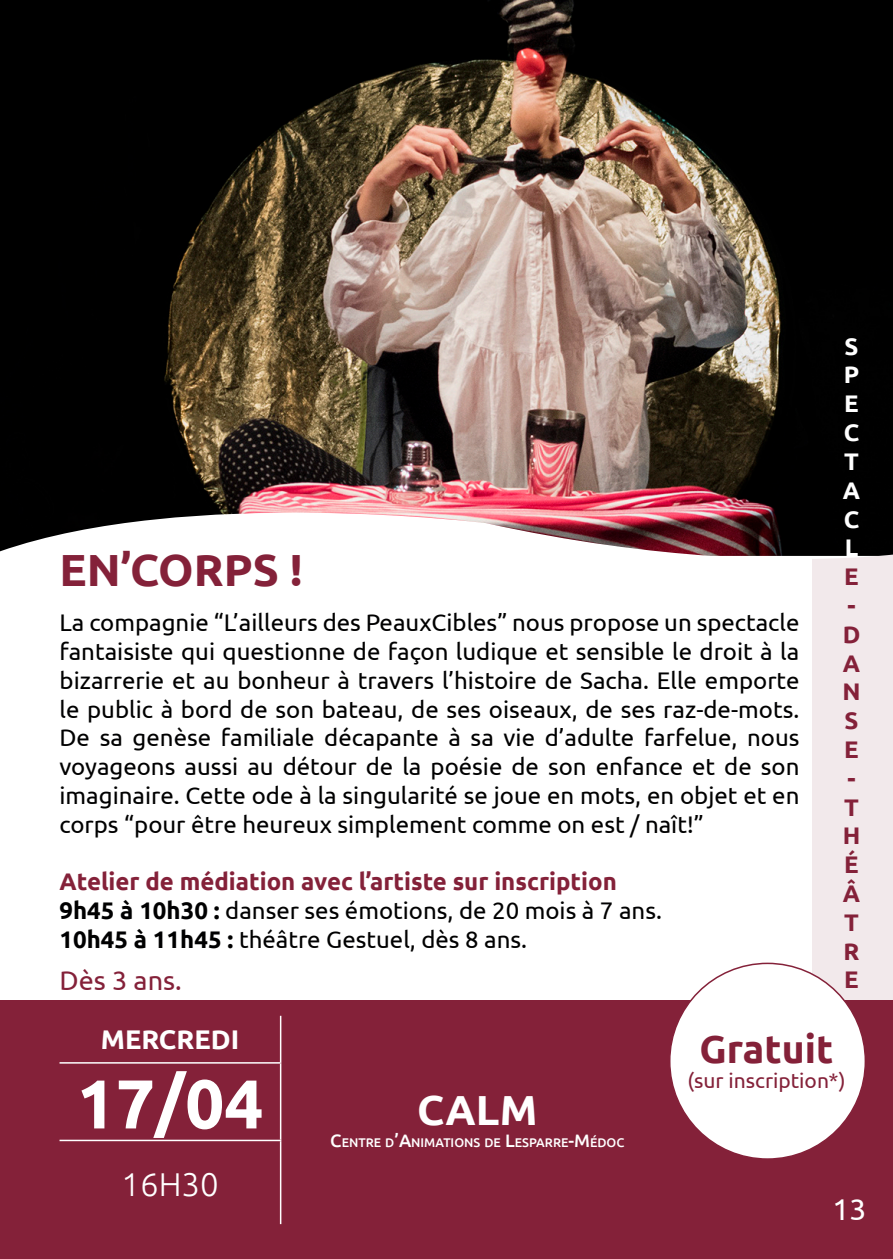
<style>
.page{position:relative;width:893px;height:1259px;background:#fff}
.page>*{position:absolute;margin:0;border:0;box-sizing:border-box;transform-origin:0 0}
.t1{font:700 69px "Ubuntu";color:#fff}
.t2{font:700 45px "Ubuntu";color:#842139}
.t3{font:700 42px "Ubuntu";color:#fff}
.t4{font:700 39px "Ubuntu";color:#842139}
.t5{font:300 33px "Ubuntu";color:#fff}
.t6{font:30px "Ubuntu";color:#fff}
.t7{font:700 27px "Ubuntu";color:#fff}
.t8{font:27px "Ubuntu";color:#842139}
.t9{font:24px/28.8px "Ubuntu";color:#000001;text-align:justify}
.t10{font:700 24px "Ubuntu";color:#842139}
.t11{font:700 24px "Ubuntu";color:#fff}
.t12{font:21px "Ubuntu";color:#842139}
.t13{font:500 12.6px "Ubuntu";color:#fff}
.s1{font-weight:700}
.s2{font-size:18px}
</style>
<div class="page">
<div style="left:0;top:1000px;width:893px;height:259px;background:#842139"></div>
<svg style="left:60px;top:1016px;width:221px;height:209px"></svg>
<hr style="left:60px;top:1062px;width:221px;height:1px;background:#fff">
<hr style="left:60px;top:1139px;width:221px;height:2px;background:#fff">
<hr style="left:280px;top:1015px;width:1px;height:47px;background:#fff">
<hr style="left:280px;top:1063px;width:1px;height:76px;background:#fff">
<hr style="left:280px;top:1141px;width:1px;height:83px;background:#fff">
<svg style="left:812px;top:581px;width:81px;height:532px;background:#e6d4d8"></svg>
<img style="left:0;top:0;width:893px;height:556px">
<div style="left:670px;top:963px;width:195px;height:196px;background:#fff;border-radius:50%"></div>
<p class="t2" style="left:60px;top:543px;width:244px">EN’CORPS !</p>
<p class="t9" style="left:60px;top:607px;width:741px">La compagnie “L’ailleurs des PeauxCibles” nous propose un spectacle fantaisiste qui questionne de façon ludique et sensible le droit à la bizarrerie et au bonheur à travers l’histoire de Sacha. Elle emporte le public à bord de son bateau, de ses oiseaux, de ses raz-de-mots.<br>De sa genèse familiale décapante à sa vie d’adulte farfelue, nous voyageons aussi au détour de la poésie de son enfance et de son imaginaire. Cette ode à la singularité se joue en mots, en objet et en corps “pour être heureux simplement comme on est / naît!”</p>
<p class="t10" style="left:60px;top:867px;width:559px">Atelier de médiation avec l’artiste sur inscription</p>
<p class="t9" style="left:60px;top:895px;width:604px"><span class="s1">9h45 à 10h30 :</span> danser ses émotions, de 20 mois à 7 ans.</p>
<p class="t9" style="left:60px;top:924px;width:469px"><span class="s1">10h45 à 11h45 :</span> théâtre Gestuel, dès 8 ans.</p>
<p class="t8" style="left:60px;top:964px;width:124px">Dès 3 ans.</p>
<p class="t11" style="left:844px;top:331px;width:15px">S</p>
<p class="t11" style="left:844px;top:360px;width:17px">P</p>
<p class="t11" style="left:844px;top:389px;width:16px">E</p>
<p class="t11" style="left:844px;top:418px;width:17px">C</p>
<p class="t11" style="left:844px;top:447px;width:16px">T</p>
<p class="t11" style="left:843px;top:475px;width:19px">A</p>
<p class="t11" style="left:844px;top:504px;width:17px">C</p>
<p class="t11" style="left:845px;top:533px;width:15px">L</p>
<p class="t10" style="left:844px;top:562px;width:16px">E</p>
<p class="t10" style="left:847px;top:591px;width:10px">-</p>
<p class="t10" style="left:843px;top:619px;width:19px">D</p>
<p class="t10" style="left:843px;top:648px;width:19px">A</p>
<p class="t10" style="left:842px;top:677px;width:20px">N</p>
<p class="t10" style="left:844px;top:706px;width:15px">S</p>
<p class="t10" style="left:844px;top:735px;width:16px">E</p>
<p class="t10" style="left:847px;top:763px;width:10px">-</p>
<p class="t10" style="left:844px;top:792px;width:16px">T</p>
<p class="t10" style="left:843px;top:821px;width:19px">H</p>
<p class="t10" style="left:844px;top:850px;width:16px">É</p>
<p class="t10" style="left:843px;top:879px;width:19px">Â</p>
<p class="t10" style="left:844px;top:907px;width:16px">T</p>
<p class="t10" style="left:843px;top:936px;width:18px">R</p>
<p class="t10" style="left:844px;top:965px;width:16px">E</p>
<p class="t7" style="left:101px;top:1023px;width:140px">MERCREDI</p>
<p class="t1" style="left:77px;top:1062px;width:188px">17/04</p>
<p class="t5" style="left:121px;top:1164px;width:99px">16H30</p>
<p class="t3" style="left:417px;top:1085px;width:122px">CALM</p>
<p class="t13" style="left:330px;top:1134px;width:295px"><span class="s2">C</span>ENTRE D<span class="s2">’A</span>NIMATIONS DE <span class="s2">L</span>ESPARRE<span class="s2">-M</span> ÉDOC</p>
<p class="t4" style="left:699px;top:1025px;width:135px">Gratuit</p>
<p class="t12" style="left:687px;top:1068px;width:160px">(sur inscription*)</p>
<p class="t6" style="left:832px;top:1191px;width:35px">13</p>
</div>
